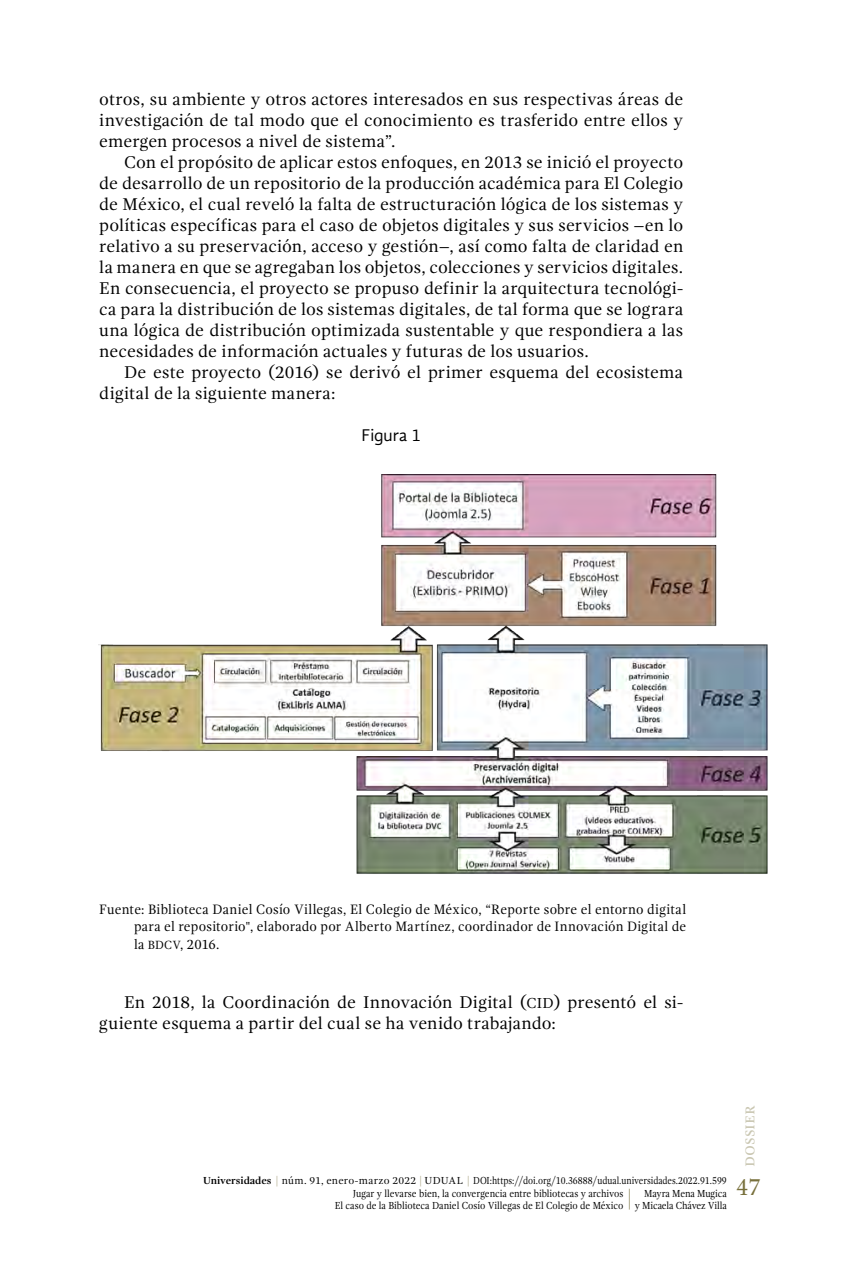
<style>
.page{position:relative;width:844px;height:1265px;background:#fff}
.page>*{position:absolute;margin:0;border:0;box-sizing:border-box;transform-origin:0 0}
.t1{font:24.5px "Gandhi Serif";color:#78703c;scale:.9 1}
.art-cuerpo_de_texto{font:17.5px/21px "Gandhi Serif";letter-spacing:.005em;color:#000;text-align:justify}
.t2{font:17.5px "Gandhi Serif";color:#c9c6b1}
.tabla_centro_tit{font:17.5px "Gandhi Sans";color:#000}
.art-bibliografia{font:14px/17.5px "Gandhi Serif";letter-spacing:.015em;color:#000;text-align:justify;scale:.95 1}
.mar-titulo_de_articu{font:10.5px "Gandhi Serif";color:#000;scale:.9 1}
.mar-universidades_de{font:10.5px "Gandhi Serif";color:#000}
.mar-autores-der{font:10.5px "Gandhi Serif";letter-spacing:-.01em;color:#000;scale:.9 1}
.s1{font-size:12.25px}
.s2{font-size:14.88px}
.s3{font-weight:700}
.s4{color:#aea98a}
</style>
<div class="page">
<img style="left:98px;top:474px;width:670px;height:400px">
<svg style="left:629px;top:1189px;width:1px;height:21px"></svg>
<p class="art-cuerpo_de_texto" style="left:99px;top:89px;width:585px">otros, su ambiente y otros actores interesados en sus respectivas áreas de investigación de tal modo que el conocimiento es trasferido entre ellos y emergen procesos a nivel de sistema”.</p>
<p class="art-cuerpo_de_texto" style="left:99px;top:152px;width:585px;text-indent:25px">Con el propósito de aplicar estos enfoques, en 2013 se inició el proyecto de desarrollo de un repositorio de la producción académica para El Colegio de México, el cual reveló la falta de estructuración lógica de los sistemas y políticas específicas para el caso de objetos digitales y sus servicios –en lo relativo a su preservación, acceso y gestión–, así como falta de claridad en la manera en que se agregaban los objetos, colecciones y servicios digitales.<br>En consecuencia, el proyecto se propuso definir la arquitectura tecnológi&shy;ca para la distribución de los sistemas digitales, de tal forma que se lograra una lógica de distribución optimizada sustentable y que respondiera a las necesidades de información actuales y futuras de los usuarios.</p>
<p class="art-cuerpo_de_texto" style="left:99px;top:362px;width:585px;text-indent:25px">De este proyecto (2016) se derivó el primer esquema del ecosistema digital de la siguiente manera:</p>
<p class="tabla_centro_tit" style="left:361px;top:425px;width:61px">Figura 1</p>
<p class="art-bibliografia" style="left:134px;top:900px;width:582px;text-indent:-35px">Fuente: Biblioteca Daniel Cosío Villegas, El Colegio de México, “Reporte sobre el entorno digital para el repositorio", elaborado por Alberto Martínez, coordinador de Innovación Digital de la <span class="s1">BDCV</span>, 2016.</p>
<p class="art-cuerpo_de_texto" style="left:99px;top:992px;width:585px;text-indent:25px">En 2018, la Coordinación de Innovación Digital (<span class="s2">CID</span>) presentó el si&shy;guiente esquema a partir del cual se ha venido trabajando:</p>
<p class="mar-universidades_de" style="left:203px;top:1175px;width:525px"><span class="s3">Universidades</span> <span class="s4">|</span> núm. 91, enero-marzo 2022 <span class="s4">|</span> UDUAL <span class="s4">|</span> DOI:https://doi.org/10.36888/udual.universidades.2022.91.599</p>
<p class="mar-titulo_de_articu" style="left:353px;top:1187px;width:302px">Jugar y llevarse bien, la convergencia entre bibliotecas y archivos</p>
<p class="mar-titulo_de_articu" style="left:335px;top:1200px;width:322px">El caso de la Biblioteca Daniel Cosío Villegas de El Colegio de México</p>
<p class="mar-autores-der" style="left:644px;top:1187px;width:93px">Mayra Mena Mugica</p>
<p class="mar-autores-der" style="left:634px;top:1200px;width:104px">y Micaela Chávez Villa</p>
<p class="t2" style="left:738px;top:1167px;width:63px;rotate:-90deg">dossier</p>
<h1 class="t1" style="left:736px;top:1173px;width:28px">47</h1>
</div>
